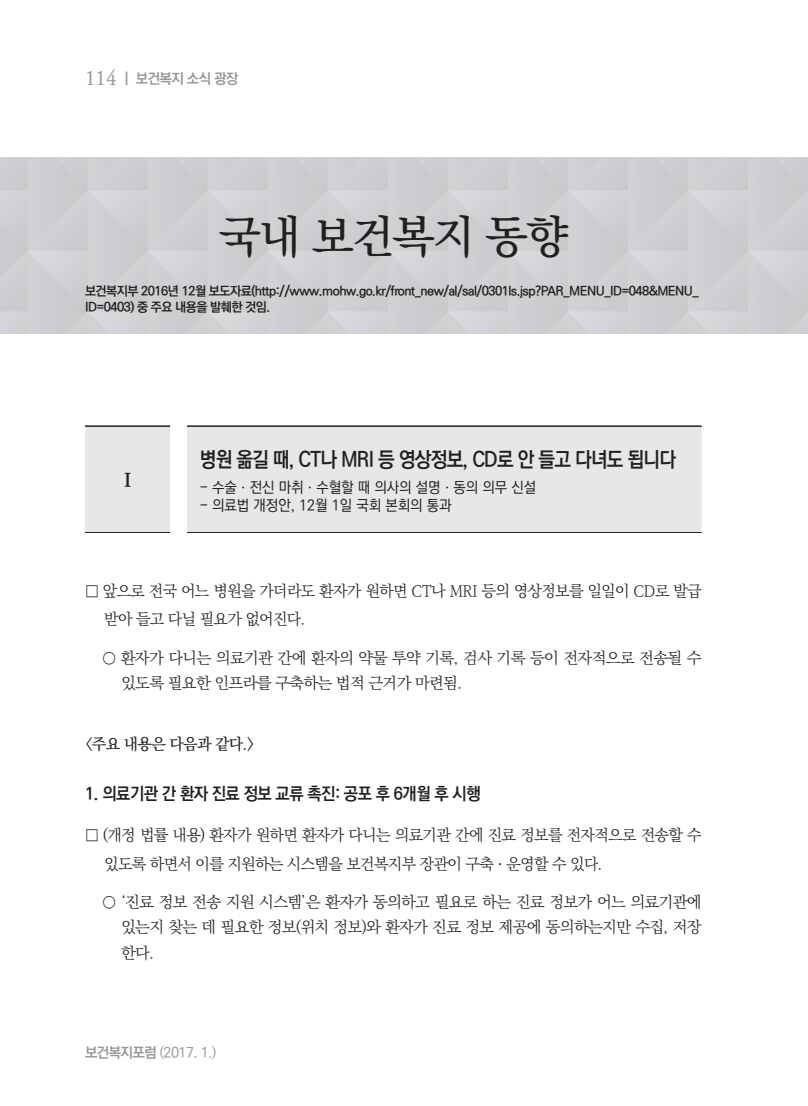
<style>
.page{position:relative;width:808px;height:1106px;background:#fff}
.page>*{position:absolute;margin:0;border:0;box-sizing:border-box;transform-origin:0 0}
.t1{font:45px "Ko Pub Batang PM";letter-spacing:-.04em;color:#231f20}
.t2{font:21px "Ko Pub Dotum PB";letter-spacing:-.04em;color:#231f20;scale:.91 1}
.t3{font:21px "YDVY Mj O15";color:#231f20}
.t4{font:17.25px "Ko Pub Dotum PB";letter-spacing:-.03em;color:#231f20;scale:.95 1}
.t5{font:15.75px/25.5px "Ko Pub Batang PL";letter-spacing:-.04em;color:#231f20}
.t6{font:15.75px "Ko Pub Batang PM";letter-spacing:-.04em;color:#231f20}
.t7{font:15px "Ko Pub Dotum PM";color:#231f20;scale:.95 1}
.t8{font:14.25px "Ko Pub Dotum PM";color:#939598}
.t9{font:14.25px "Ko Pub Dotum PB";letter-spacing:-.04em;color:#939598}
.t10{font:12.75px/16.5px "Ko Pub Dotum PB";letter-spacing:-.04em;color:#231f20}
.s1{font-family:"Ko Pub Batang PM";font-size:18.75px}
.s2{font-family:"Ko Pub Dotum PB"}
.s3{font-family:"Ko Pub Batang PL"}
</style>
<div class="page">
<div style="left:85px;top:426px;width:617px;height:106px;background:#e6e7e9"></div>
<hr style="left:85px;top:425px;width:85px;height:2px;background:#231f20">
<hr style="left:85px;top:532px;width:85px;height:1px;background:#231f20">
<hr style="left:187px;top:532px;width:515px;height:1px;background:#231f20">
<hr style="left:187px;top:425px;width:515px;height:2px;background:#231f20">
<p class="t9" style="left:85px;top:71px;width:155px"><span class="s1">114</span> | 보건복지 소식 광장</p>
<h1 class="t1" style="left:219px;top:214px;width:350px">국내 보건복지 동향</h1>
<p class="t10" style="left:85px;top:283px;width:615px">보건복지부 2016년 12월 보도자료(http://www.mohw.go.kr/front_new/al/sal/0301ls.jsp?PAR_MENU_ID=048&amp;MENU_<br>ID=0403) 중 주요 내용을 발췌한 것임.</p>
<h2 class="t3" style="left:118px;top:467px;width:21px">Ⅰ</h2>
<h2 class="t2" style="left:200px;top:448px;width:525px">병원 옮길 때, CT나 MRI 등 영상정보, CD로 안 들고 다녀도 됩니다</h2>
<p class="t7" style="left:200px;top:480px;width:356px">- 수술ㆍ전신 마취ㆍ수혈할 때 의사의 설명ㆍ동의 의무 신설</p>
<p class="t7" style="left:200px;top:498px;width:267px">- 의료법 개정안, 12월 1일 국회 본회의 통과</p>
<p class="t5" style="left:104px;top:577px;width:599px;line-height:28.5px;text-indent:-19px">□ 앞으로 전국 어느 병원을 가더라도 환자가 원하면 CT나 MRI 등의 영상정보를 일일이 CD로 발급 받아 들고 다닐 필요가 없어진다.</p>
<p class="t5" style="left:121px;top:645px;width:582px;text-indent:-19px">○ 환자가 다니는 의료기관 간에 환자의 약물 투약 기록, 검사 기록 등이 전자적으로 전송될 수 있도록 필요한 인프라를 구축하는 법적 근거가 마련됨.</p>
<p class="t6" style="left:85px;top:736px;width:171px">&lt;주요 내용은 다음과 같다.&gt;</p>
<p class="t4" style="left:85px;top:784px;width:418px">1. 의료기관 간 환자 진료 정보 교류 촉진: 공포 후 6개월 후 시행</p>
<p class="t5" style="left:104px;top:821px;width:599px;line-height:28.5px;text-indent:-19px">□ (개정 법률 내용) 환자가 원하면 환자가 다니는 의료기관 간에 진료 정보를 전자적으로 전송할 수 있도록 하면서 이를 지원하는 시스템을 보건복지부 장관이 구축ㆍ운영할 수 있다.</p>
<p class="t5" style="left:121px;top:889px;width:582px;text-align:justify;text-indent:-19px">○ ‘진료 정보 전송 지원 시스템’은 환자가 동의하고 필요로 하는 진료 정보가 어느 의료기관에 있는지 찾는 데 필요한 정보(위치 정보)와 환자가 진료 정보 제공에 동의하는지만 수집, 저장 한다.</p>
<p class="t8" style="left:85px;top:1045px;width:133px"><span class="s2">보건복지포럼</span> <span class="s3">(</span>2017. 1.<span class="s3">)</span></p>
</div>
